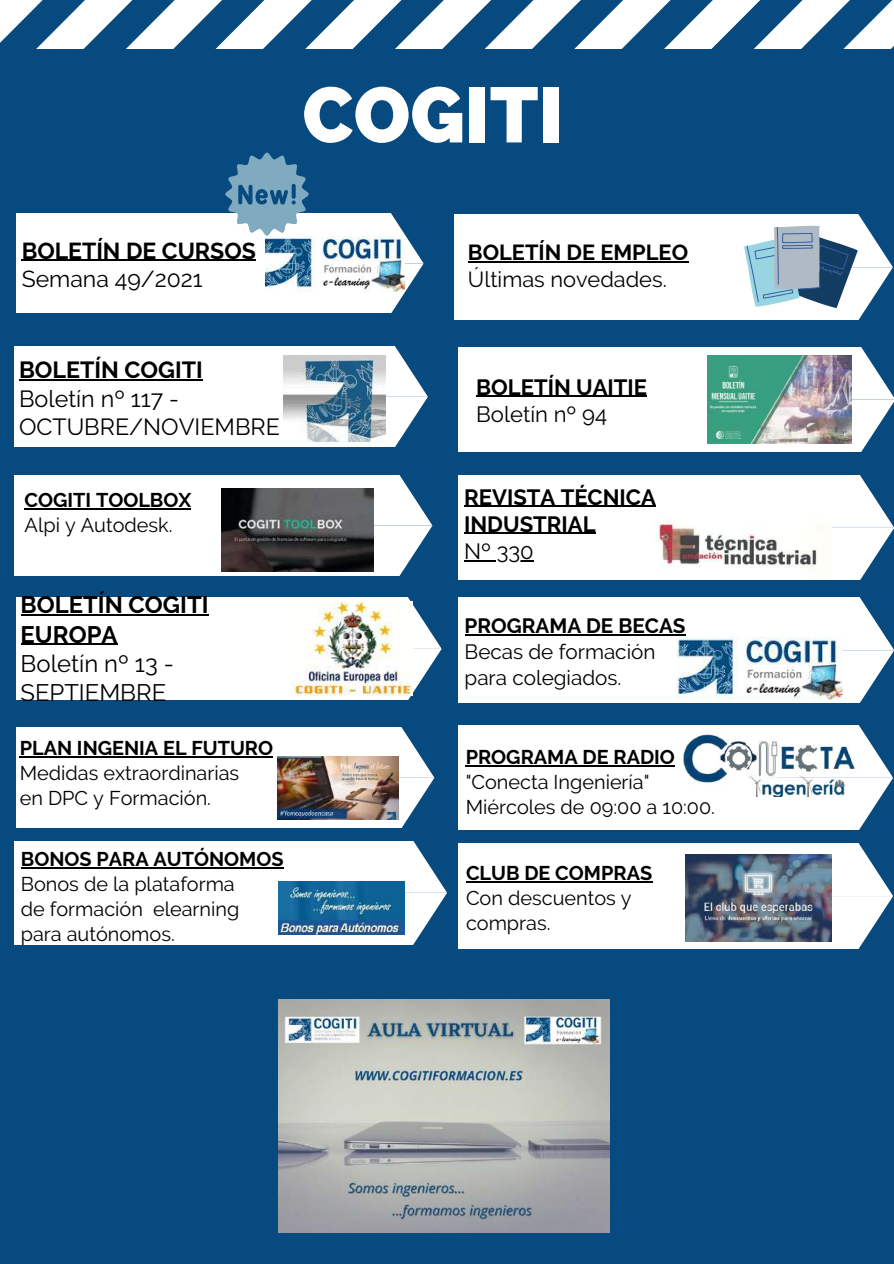
<style>
.page{position:relative;width:894px;height:1264px;background:#fff}
.page>*{position:absolute;margin:0;border:0;box-sizing:border-box;transform-origin:0 0}
.t1{font:800 78px "Raleway";color:#fff}
.t2{font:23.85px/29.1px "Raleway";color:#000}
.t3{font:700 23.85px/29.1px "Raleway";color:#000}
.t4{font:23.25px/28.5px "Raleway";color:#000}
.t5{font:700 23.25px "Raleway";color:#000}
.t6{font:700 22.95px "Raleway";color:#000}
.t7{font:22.95px "Raleway";color:#000}
.t8{font:700 22.05px/27px "Raleway";color:#000}
.t9{font:22.05px "Raleway";color:#000}
.t10{font:21.75px "Raleway";color:#000}
.t11{font:700 21.75px "Raleway";color:#000}
.t12{font:20.7px/25.8px "Raleway";color:#000}
.t13{font:700 20.7px "Raleway";color:#000}
.t14{font:19.8px/24.8px "Raleway";color:#000}
.t15{font:700 19.8px "Raleway";color:#000}
</style>
<div class="page">
<div style="left:0;top:0;width:893px;height:1263px;background:#074a7f"></div>
<svg style="left:0;top:0;width:893px;height:49px"></svg>
<div style="left:454px;top:214px;width:321px;height:106px;background:#fff"></div>
<div style="left:16px;top:214px;width:298px;height:99px;background:#fff"></div>
<hr style="left:22px;top:260px;width:234px;height:1px;background:#000">
<svg style="left:744px;top:214px;width:148px;height:106px"></svg>
<div style="left:14px;top:347px;width:303px;height:99px;background:#fff"></div>
<svg style="left:317px;top:347px;width:110px;height:99px"></svg>
<hr style="left:19px;top:379px;width:184px;height:1px;background:#000">
<div style="left:458px;top:347px;width:320px;height:105px;background:#fff"></div>
<svg style="left:776px;top:347px;width:117px;height:105px"></svg>
<hr style="left:476px;top:396px;width:171px;height:1px;background:#000">
<img style="left:284px;top:355px;width:101px;height:87px">
<img style="left:707px;top:356px;width:144px;height:87px">
<div style="left:16px;top:597px;width:311px;height:102px;background:#fff"></div>
<svg style="left:327px;top:597px;width:114px;height:102px"></svg>
<img style="left:291px;top:601px;width:122px;height:94px">
<div style="left:458px;top:475px;width:319px;height:105px;background:#fff"></div>
<svg style="left:777px;top:475px;width:116px;height:105px"></svg>
<hr style="left:464px;top:506px;width:191px;height:1px;background:#000">
<hr style="left:464px;top:533px;width:131px;height:1px;background:#000">
<hr style="left:464px;top:560px;width:69px;height:1px;background:#000">
<img style="left:656px;top:515px;width:175px;height:62px">
<div style="left:14px;top:841px;width:317px;height:103px;background:#fff"></div>
<svg style="left:329px;top:841px;width:117px;height:103px"></svg>
<img style="left:279px;top:881px;width:125px;height:53px">
<div style="left:458px;top:597px;width:319px;height:105px;background:#fff"></div>
<svg style="left:775px;top:597px;width:118px;height:105px"></svg>
<hr style="left:464px;top:634px;width:221px;height:1px;background:#000">
<img style="left:676px;top:638px;width:166px;height:62px">
<div style="left:458px;top:725px;width:318px;height:104px;background:#fff"></div>
<svg style="left:774px;top:725px;width:118px;height:104px"></svg>
<hr style="left:465px;top:765px;width:209px;height:1px;background:#000">
<img style="left:683px;top:733px;width:178px;height:63px">
<div style="left:16px;top:727px;width:306px;height:100px;background:#fff"></div>
<svg style="left:321px;top:727px;width:113px;height:100px"></svg>
<hr style="left:20px;top:756px;width:253px;height:1px;background:#000">
<img style="left:277px;top:756px;width:121px;height:63px">
<div style="left:458px;top:843px;width:318px;height:105px;background:#fff"></div>
<svg style="left:774px;top:843px;width:118px;height:105px"></svg>
<div style="left:14px;top:475px;width:306px;height:100px;background:#fff"></div>
<svg style="left:320px;top:475px;width:112px;height:100px"></svg>
<hr style="left:466px;top:881px;width:186px;height:1px;background:#000">
<img style="left:685px;top:854px;width:146px;height:87px">
<hr style="left:25px;top:508px;width:166px;height:1px;background:#000">
<img style="left:221px;top:488px;width:152px;height:84px">
<svg style="left:225px;top:152px;width:198px;height:161px"></svg>
<img style="left:279px;top:999px;width:330px;height:233px">
<hr style="left:21px;top:614px;width:187px;height:2px;background:#000">
<hr style="left:21px;top:644px;width:96px;height:1px;background:#000">
<hr style="left:468px;top:261px;width:220px;height:2px;background:#000">
<hr style="left:21px;top:867px;width:262px;height:1px;background:#000">
<h1 class="t1" style="left:302px;top:69px;width:262px">COGITI</h1>
<p class="t6" style="left:22px;top:237px;width:236px">BOLETÍN DE CURSOS</p>
<p class="t7" style="left:22px;top:265px;width:182px">Semana 49/2021</p>
<p class="t5" style="left:19px;top:356px;width:185px">BOLETÍN COGITI</p>
<p class="t4" style="left:19px;top:384px;width:262px">Boletín nº 117 -<br>OCTUBRE/NOVIEMBRE</p>
<p class="t15" style="left:25px;top:488px;width:168px">COGITI TOOLBOX</p>
<p class="t14" style="left:25px;top:512px;width:149px">Alpi y Autodesk.</p>
<p class="t3" style="left:21px;top:590px;width:189px">BOLETÍN COGITI<br>EUROPA</p>
<p class="t2" style="left:21px;top:649px;width:155px">Boletín nº 13 -<br>SEPTIEMBRE</p>
<p class="t15" style="left:20px;top:736px;width:255px">PLAN INGENIA EL FUTURO</p>
<p class="t14" style="left:20px;top:761px;width:221px">Medidas extraordinarias en DPC y Formación.</p>
<p class="t15" style="left:21px;top:847px;width:264px">BONOS PARA AUTÓNOMOS</p>
<p class="t14" style="left:21px;top:871px;width:220px">Bonos de la plataforma de formación elearning para autónomos.</p>
<p class="t11" style="left:468px;top:240px;width:221px">BOLETÍN DE EMPLEO</p>
<p class="t10" style="left:468px;top:267px;width:200px">Últimas novedades.</p>
<p class="t8" style="left:476px;top:373px;width:172px">BOLETÍN UAITIE</p>
<p class="t9" style="left:476px;top:401px;width:132px">Boletín nº 94</p>
<p class="t8" style="left:464px;top:483px;width:193px">REVISTA TÉCNICA<br>INDUSTRIAL</p>
<p class="t9" style="left:464px;top:538px;width:71px">Nº 330</p>
<p class="t13" style="left:464px;top:614px;width:222px">PROGRAMA DE BECAS</p>
<p class="t12" style="left:464px;top:639px;width:192px">Becas de formación para colegiados.</p>
<p class="t15" style="left:465px;top:745px;width:211px">PROGRAMA DE RADIO</p>
<p class="t14" style="left:465px;top:769px;width:251px">"Conecta Ingeniería"<br>Miércoles de 09:00 a 10:00.</p>
<p class="t15" style="left:466px;top:861px;width:188px">CLUB DE COMPRAS</p>
<p class="t14" style="left:466px;top:885px;width:167px">Con descuentos y compras.</p>
</div>
